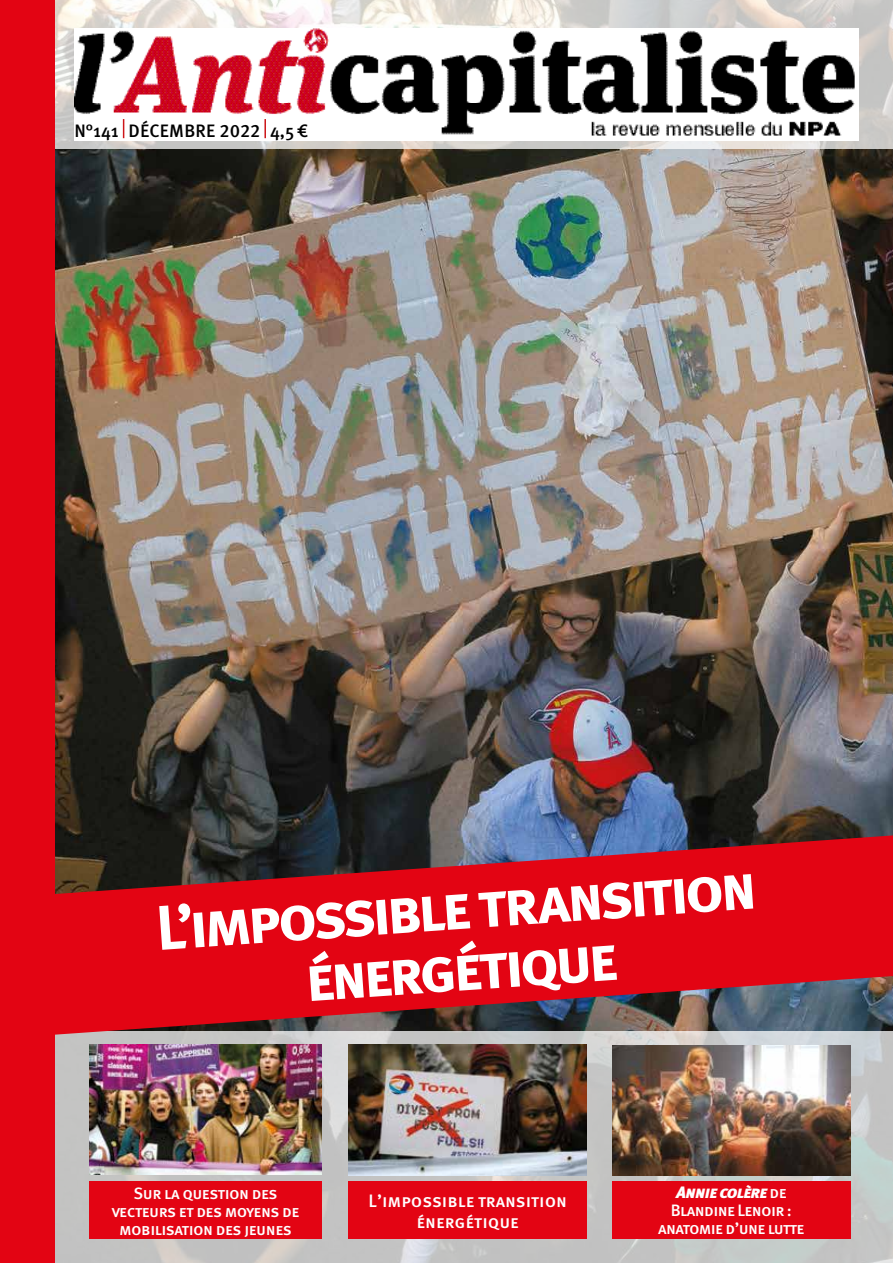
<style>
.page{position:relative;width:893px;height:1263px;background:#fff}
.page>*{position:absolute;margin:0;border:0;box-sizing:border-box;transform-origin:0 0}
.t1{font:700 63px/61.5px "Meta Pro";color:#fff;text-align:center}
.t2{font:500 18px/21px "Meta Pro";letter-spacing:-.005em;color:#fff;text-align:center}
.t3{font:500 18px "Meta Pro";letter-spacing:.01em;color:#000}
.t4{font:500 16.5px/18px "Meta Pro";letter-spacing:-.04em;color:#fff;text-align:center}
.s1{font-weight:900;font-style:italic}
</style>
<div class="page">
<img style="left:54px;top:148px;width:839px;height:687px">
<svg style="left:54px;top:1038px;width:839px;height:225px;background:#c5c7c6"></svg>
<div style="left:349px;top:1181px;width:238px;height:58px;background:#e30413"></div>
<div style="left:89px;top:1181px;width:233px;height:58px;background:#e30413"></div>
<div style="left:612px;top:1181px;width:238px;height:58px;background:#e30413"></div>
<svg style="left:54px;top:0;width:839px;height:148px"></svg>
<img style="left:75px;top:29px;width:784px;height:111px">
<svg style="left:123px;top:119px;width:1px;height:19px"></svg>
<svg style="left:264px;top:119px;width:2px;height:19px"></svg>
<div style="left:0;top:0;width:54px;height:1263px;background:#e30413"></div>
<svg style="left:54px;top:835px;width:839px;height:203px;background:#b51d29"></svg>
<img style="left:89px;top:1044px;width:233px;height:131px">
<img style="left:349px;top:1045px;width:238px;height:130px">
<img style="left:612px;top:1045px;width:238px;height:131px">
<p class="t3" style="left:74px;top:119px;width:235px">N°141 DÉCEMBRE 2022 4,5€</p>
<h1 class="t1" style="left:154px;top:900px;width:604px;rotate:-4deg">L’impossible transition énergétique</h1>
<p class="t4" style="left:112px;top:1184px;width:189px">Sur la question des vecteurs et des moyens de mobilisation des jeunes</p>
<p class="t4" style="left:658px;top:1184px;width:148px"><span class="s1">Annie colère</span> de<br>Blandine Lenoir : anatomie d’une lutte</p>
<p class="t2" style="left:369px;top:1190px;width:200px">L’impossible transition énergétique</p>
</div>
